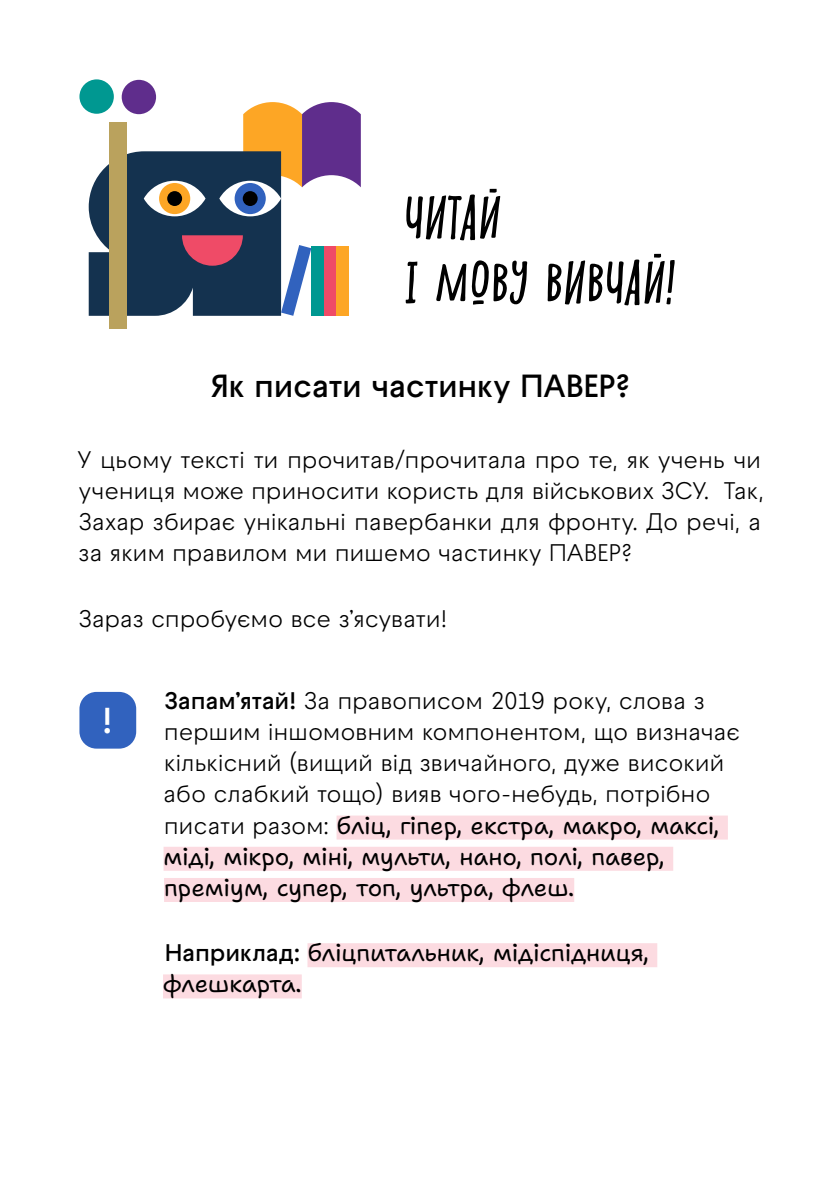
<style>
.page{position:relative;width:840px;height:1191px;background:#fff}
.page>*{position:absolute;margin:0;border:0;box-sizing:border-box;transform-origin:0 0}
.t1{font:italic 52px/65px "Shnobel";letter-spacing:-.02em;color:#000}
.t2{font:600 36px "Raptor V3 Premium";color:#fff}
.t3{font:600 32px "Raptor V3 Premium";letter-spacing:-.01em;color:#000}
.t4{font:24px/31.2px "Raptor V3 Premium";letter-spacing:-.015em;color:#000;text-align:justify}
.t5{font:24px/31.2px "Shantell Sans";letter-spacing:-.005em;color:#000}
.s1{font-weight:600}
.s2{font-family:"Raptor V3 Premium"}
.s3{font-family:"Raptor V3 Premium";font-weight:600}
</style>
<div class="page">
<div style="left:109px;top:122px;width:17px;height:207px;background:#baa25d"></div>
<div style="left:79px;top:79px;width:35px;height:35px;background:#009891;border-radius:50%"></div>
<div style="left:122px;top:80px;width:34px;height:34px;background:#5f2d8c;border-radius:50%"></div>
<svg style="left:89px;top:102px;width:271px;height:214px"></svg>
<div style="left:336px;top:246px;width:13px;height:70px;background:#fda625"></div>
<div style="left:336px;top:815px;width:391px;height:24px;background:#fcdbe1"></div>
<div style="left:163px;top:846px;width:509px;height:24px;background:#fcdbe1"></div>
<div style="left:164px;top:878px;width:410px;height:24px;background:#fcdbe1"></div>
<div style="left:307px;top:943px;width:350px;height:24px;background:#fcdbe1"></div>
<div style="left:163px;top:974px;width:138px;height:24px;background:#fcdbe1"></div>
<div style="left:79px;top:692px;width:57px;height:56px;background:#3162be;border-radius:17px"></div>
<h1 class="t1" style="left:403px;top:185px;width:272px">ЧИТАЙ<br>І МОВУ ВИВЧАЙ!</h1>
<h3 class="t3" style="left:211px;top:362px;width:421px">Як писати частинку ПАВЕР?</h3>
<p class="t4" style="left:77px;top:443px;width:687px">У цьому тексті ти прочитав/прочитала про те, як учень чи учениця може приносити користь для військових ЗСУ. Так, Захар збирає унікальні павербанки для фронту. До речі, а за яким правилом ми пишемо частинку ПАВЕР?</p>
<p class="t4" style="left:79px;top:602px;width:370px">Зараз спробуємо все з’ясувати!</p>
<h2 class="t2" style="left:102px;top:694px;width:13px">!</h2>
<p class="t4" style="left:163px;top:684px;width:578px;text-align:left"><span class="s1">Запам’ятай!</span> За правописом 2019 року, слова з першим іншомовним компонентом, що визначає кількісний (вищий від звичайного, дуже високий або слабкий тощо) вияв чого-небудь, потрібно</p>
<p class="t5" style="left:163px;top:809px;width:557px"><span class="s2">писати разом:</span> бліц, гіпер, екстра, макро, максі, міді, мікро, міні, мульти, нано, полі, павер, преміум, супер, топ, ультра, флеш.</p>
<p class="t5" style="left:163px;top:937px;width:487px"><span class="s3">Наприклад:</span> бліцпитальник, мідіспідниця, флешкарта.</p>
</div>
